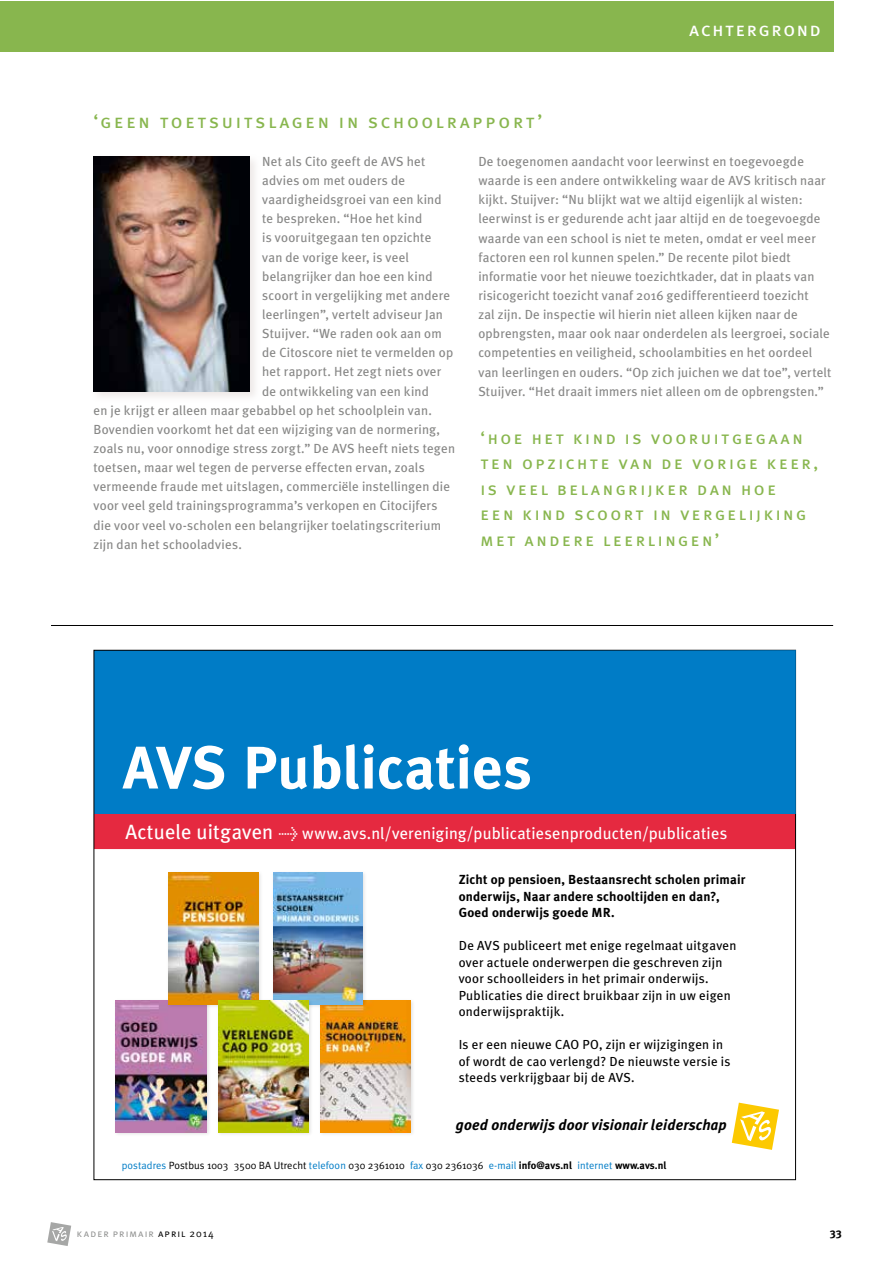
<style>
.page{position:relative;width:893px;height:1263px;background:#fff}
.page>*{position:absolute;margin:0;border:0;box-sizing:border-box;transform-origin:0 0}
.t1{font:700 60px "Meta Plus";color:#fff}
.t2{font:19.5px "Meta Plus Book Caps";letter-spacing:.14em;color:#88b64e}
.t3{font:19.5px "Meta Plus Book Caps";letter-spacing:.085em;color:#fff}
.t4{font:18px/25.5px "Meta Plus Book Caps";letter-spacing:.14em;color:#88b64e}
.t5{font:16.5px "Meta Plus";letter-spacing:.01em;color:#fff}
.t6{font:italic 700 15px "Meta Plus";letter-spacing:.01em;color:#000}
.t7{font:13.2px/19.2px "Meta Plus";letter-spacing:.015em;color:#878786}
.t8{font:13.2px/16.5px "Meta Plus";letter-spacing:.02em;color:#000}
.t9{font:700 13.2px/16.5px "Meta Plus";letter-spacing:.015em;color:#000}
.t10{font:11.25px "Meta Plus Bold Caps";color:#000}
.t11{font:10.5px "Meta Plus Normal";letter-spacing:.005em;color:#000}
.t12{font:10.5px "Meta Plus Normal Caps";letter-spacing:.095em;color:#919291}
.s1{font-size:20.7px}
.s2{color:#007cc6}
.s3{font-family:"Meta Plus";font-weight:700}
.s4{color:#000}
.s5{font-family:"Meta Plus Normal";color:#000}
</style>
<div class="page">
<div style="left:0;top:1px;width:833px;height:50px;background:#88b64e"></div>
<hr style="left:51px;top:625px;width:782px;height:1px;background:#000">
<div style="left:90px;top:154px;width:171px;height:249px;background:#dcd3d0;opacity:.5"></div>
<img style="left:94px;top:156px;width:155px;height:235px">
<div style="left:94px;top:650px;width:701px;height:164px;background:#007cc6"></div>
<div style="left:96px;top:814px;width:698px;height:35px;background:#e52940"></div>
<svg style="left:732px;top:1103px;width:47px;height:47px"></svg>
<div style="left:114px;top:998px;width:97px;height:139px;background:#000;opacity:.12"></div>
<img style="left:116px;top:1000px;width:90px;height:132px">
<div style="left:318px;top:998px;width:97px;height:139px;background:#000;opacity:.12"></div>
<img style="left:321px;top:1000px;width:90px;height:132px">
<div style="left:166px;top:870px;width:97px;height:139px;background:#000;opacity:.12"></div>
<img style="left:169px;top:872px;width:89px;height:132px">
<div style="left:271px;top:870px;width:96px;height:139px;background:#000;opacity:.12"></div>
<img style="left:273px;top:872px;width:90px;height:132px">
<div style="left:216px;top:998px;width:97px;height:139px;background:#000;opacity:.12"></div>
<img style="left:218px;top:1000px;width:91px;height:132px">
<svg style="left:47px;top:1222px;width:24px;height:24px"></svg>
<h2 class="t2" style="left:94px;top:110px;width:451px">‘geen toetsuitslagen in schoolrapport’</h2>
<h2 class="t3" style="left:689px;top:18px;width:133px">achtergrond</h2>
<p class="t7" style="left:262px;top:152px;width:165px">Net als Cito geeft de AVS het</p>
<p class="t7" style="left:262px;top:171px;width:145px">advies om met ouders de</p>
<p class="t7" style="left:262px;top:190px;width:181px">vaardigheidsgroei van een kind</p>
<p class="t7" style="left:262px;top:209px;width:162px">te bespreken. “Hoe het kind</p>
<p class="t7" style="left:262px;top:228px;width:171px">is vooruitgegaan ten opzichte</p>
<p class="t7" style="left:262px;top:247px;width:148px">van de vorige keer, is veel</p>
<p class="t7" style="left:262px;top:266px;width:172px">belangrijker dan hoe een kind</p>
<p class="t7" style="left:262px;top:286px;width:189px">scoort in vergelijking met andere</p>
<p class="t7" style="left:262px;top:305px;width:182px">leerlingen”, vertelt adviseur Jan</p>
<p class="t7" style="left:262px;top:324px;width:181px">Stuijver. “We raden ook aan om</p>
<p class="t7" style="left:262px;top:343px;width:193px">de Citoscore niet te vermelden op</p>
<p class="t7" style="left:262px;top:362px;width:181px">het rapport. Het zegt niets over</p>
<p class="t7" style="left:262px;top:381px;width:168px">de ontwikkeling van een kind</p>
<p class="t7" style="left:94px;top:400px;width:340px">en je krijgt er alleen maar gebabbel op het schoolplein van.</p>
<p class="t7" style="left:94px;top:419px;width:348px">Bovendien voorkomt het dat een wijziging van de normering,</p>
<p class="t7" style="left:94px;top:439px;width:363px">zoals nu, voor onnodige stress zorgt.” De AVS heeft niets tegen</p>
<p class="t7" style="left:94px;top:458px;width:333px">toetsen, maar wel tegen de perverse effecten ervan, zoals</p>
<p class="t7" style="left:94px;top:477px;width:358px">vermeende fraude met uitslagen, commerciële instellingen die</p>
<p class="t7" style="left:94px;top:496px;width:345px">voor veel geld trainingsprogramma’s verkopen en Citocijfers</p>
<p class="t7" style="left:94px;top:515px;width:349px">die voor veel vo-scholen een belangrijker toelatingscriterium</p>
<p class="t7" style="left:94px;top:534px;width:150px">zijn dan het schooladvies.</p>
<p class="t7" style="left:478px;top:152px;width:355px">De toegenomen aandacht voor leerwinst en toegevoegde waarde is een andere ontwikkeling waar de AVS kritisch naar kijkt. Stuijver: “Nu blijkt wat we altijd eigenlijk al wisten: leerwinst is er gedurende acht jaar altijd en de toegevoegde waarde van een school is niet te meten, omdat er veel meer factoren een rol kunnen spelen.” De recente pilot biedt informatie voor het nieuwe toezichtkader, dat in plaats van risicogericht toezicht vanaf 2016 gedifferentieerd toezicht<br>zal zijn. De inspectie wil hierin niet alleen kijken naar de opbrengsten, maar ook naar onderdelen als leergroei, sociale competenties en veiligheid, schoolambities en het oordeel van leerlingen en ouders. “Op zich juichen we dat toe”, vertelt Stuijver. “Het draait immers niet alleen om de opbrengsten.”</p>
<h3 class="t4" style="left:480px;top:424px;width:339px">‘hoe het kind is vooruitgegaan ten opzichte van de vorige keer, is veel belangrijker dan hoe<br>een kind scoort in vergelijking met andere leerlingen’</h3>
<h1 class="t1" style="left:123px;top:733px;width:410px">AVS Publicaties</h1>
<p class="t5" style="left:125px;top:823px;width:603px"><span class="s1">Actuele uitgaven</span> &gt; www.avs.nl/vereniging/publicatiesenproducten/publicaties</p>
<p class="t9" style="left:459px;top:871px;width:288px">Zicht op pensioen, Bestaansrecht scholen primair onderwijs, Naar andere schooltijden en dan?,<br>Goed onderwijs goede MR.</p>
<p class="t8" style="left:459px;top:937px;width:279px">De AVS publiceert met enige regelmaat uitgaven over actuele onderwerpen die geschreven zijn voor schoolleiders in het primair onderwijs.<br>Publicaties die direct bruikbaar zijn in uw eigen onderwijspraktijk.</p>
<p class="t8" style="left:459px;top:1036px;width:273px">Is er een nieuwe CAO PO, zijn er wijzigingen in of wordt de cao verlengd? De nieuwste versie is steeds verkrijgbaar bij de AVS.</p>
<p class="t6" style="left:456px;top:1116px;width:272px">goed onderwijs door visionair leiderschap</p>
<p class="t11" style="left:122px;top:1159px;width:546px"><span class="s2">postadres</span> Postbus 1003 3500 BA Utrecht <span class="s2">telefoon</span> 030 2361010 <span class="s2">fax</span> 030 2361036 <span class="s2">e-mail</span> <span class="s3">info@avs.nl</span> <span class="s2">internet</span> <span class="s3">www.avs.nl</span></p>
<p class="t12" style="left:77px;top:1228px;width:138px">kader primair <span class="s4">april</span> <span class="s5">2014</span></p>
<p class="t10" style="left:830px;top:1227px;width:14px">33</p>
</div>
